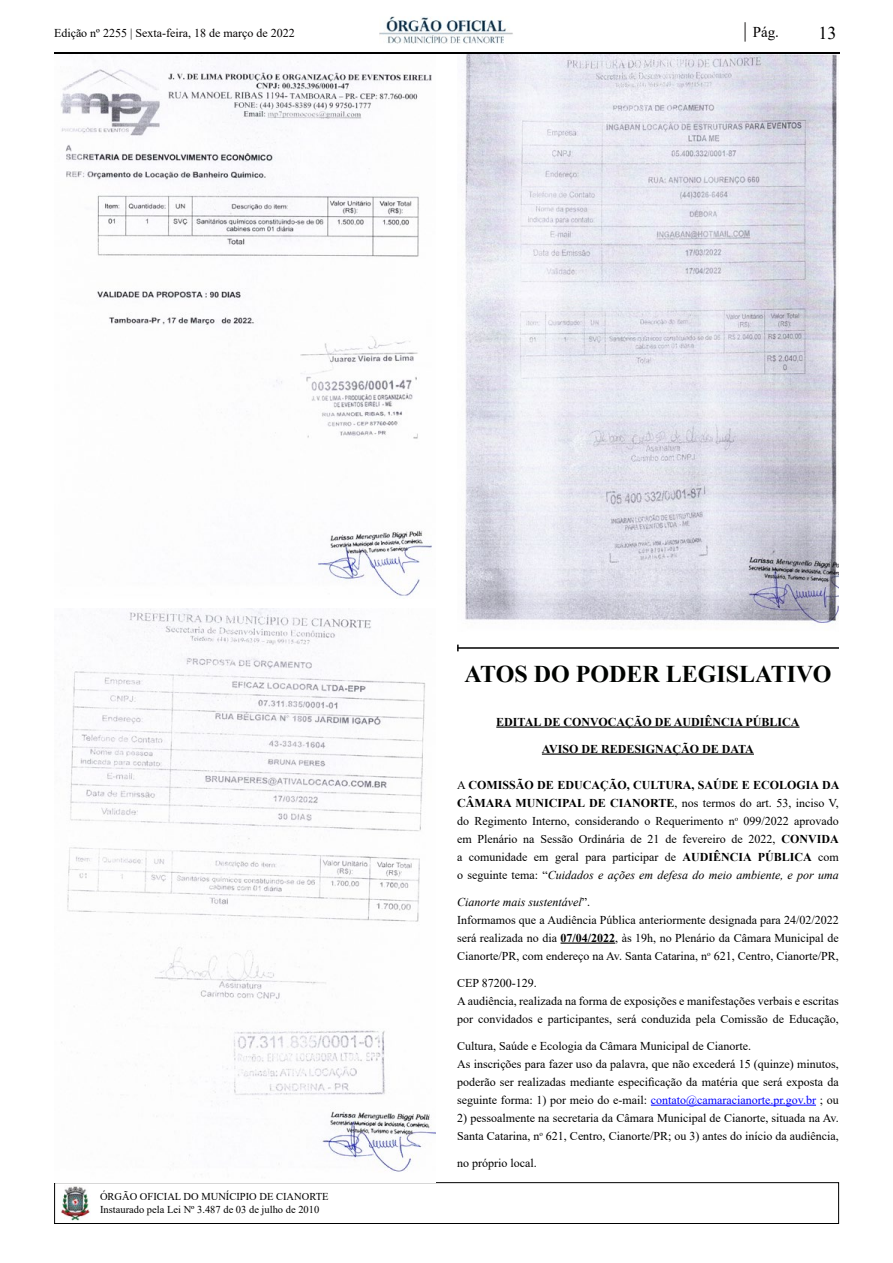
<style>
.page{position:relative;width:893px;height:1263px;background:#fff}
.page>*{position:absolute;margin:0;border:0;box-sizing:border-box;transform-origin:0 0}
.t1{font:700 24px "Times New Roman";color:#000300}
.t2{font:18px "Times New Roman";color:#000}
.t3{font:15px "Times New Roman";color:#040000}
.t4{font:12px/18px "Times New Roman";color:#000}
.t5{font:700 12px "Times New Roman";color:#000}
.t6{font:12px "Times New Roman";color:#040000}
.t7{font:10.5px/12.6px "Times New Roman";color:#000}
.s1{color:#000}
.s2{font-size:21px}
.s3{font-weight:700}
.s4{font-style:italic}
.s5{color:#00f}
</style>
<div class="page">
<img style="left:379px;top:17px;width:134px;height:27px">
<div style="left:54px;top:1182px;width:785px;height:42px;border:1px solid #000"></div>
<img style="left:61px;top:1186px;width:29px;height:34px">
<hr style="left:54px;top:52px;width:785px;height:2px;background:#000">
<img style="left:60px;top:54px;width:372px;height:542px">
<img style="left:61px;top:608px;width:375px;height:564px">
<img style="left:464px;top:54px;width:375px;height:569px">
<hr style="left:458px;top:647px;width:381px;height:2px;background:#000">
<svg style="left:457px;top:645px;width:2px;height:6px"></svg>
<hr style="left:496px;top:726px;width:304px;height:2px;background:#000">
<hr style="left:542px;top:753px;width:212px;height:2px;background:#000">
<hr style="left:560px;top:942px;width:55px;height:2px;background:#000">
<hr style="left:651px;top:1105px;width:165px;height:1px;background:#00f">
<p class="t6" style="left:54px;top:25px;width:242px"><span class="s1">Edição nº</span> 2255 | Sexta-feira, 18 de março de 2022</p>
<p class="t3" style="left:743px;top:22px;width:37px"><span class="s2">|</span> Pág.</p>
<h2 class="t2" style="left:818px;top:20px;width:19px">13</h2>
<p class="t7" style="left:100px;top:1190px;width:230px">ÓRGÃO OFICIAL DO MUNÍCIPIO DE CIANORTE<br>Instaurado pela Lei Nº 3.487 de 03 de julho de 2010</p>
<h1 class="t1" style="left:465px;top:657px;width:368px">ATOS DO PODER LEGISLATIVO</h1>
<p class="t5" style="left:496px;top:713px;width:305px">EDITAL DE CONVOCAÇÃO DE AUDIÊNCIA PÚBLICA</p>
<p class="t5" style="left:542px;top:740px;width:214px">AVISO DE REDESIGNAÇÃO DE DATA</p>
<p class="t4" style="left:457px;top:775px;width:384px;text-align:justify">A <span class="s3">COMISSÃO DE EDUCAÇÃO, CULTURA, SAÚDE E ECOLOGIA DA CÂMARA MUNICIPAL DE CIANORTE</span>, nos termos do art. 53, inciso V, do Regimento Interno, considerando o Requerimento n<sup>o</sup> 099/2022 aprovado em Plenário na Sessão Ordinária de 21 de fevereiro de 2022, <span class="s3">CONVIDA </span>a comunidade em geral para participar de <span class="s3">AUDIÊNCIA PÚBLICA</span> com o seguinte tema: “<span class="s4">Cuidados e ações em defesa do meio ambiente, e por uma</span></p>
<p class="t4" style="left:457px;top:892px;width:383px"><span class="s4">Cianorte mais sustentável</span>”.<br>Informamos que a Audiência Pública anteriormente designada para 24/02/2022 será realizada no dia <span class="s3">07/04/2022</span>, às 19h, no Plenário da Câmara Municipal de Cianorte/PR, com endereço na Av. Santa Catarina, n<sup>o</sup> 621, Centro, Cianorte/PR,</p>
<p class="t4" style="left:457px;top:973px;width:383px">CEP 87200-129.<br>A audiência, realizada na forma de exposições e manifestações verbais e escritas por convidados e participantes, será conduzida pela Comissão de Educação,</p>
<p class="t4" style="left:457px;top:1036px;width:383px">Cultura, Saúde e Ecologia da Câmara Municipal de Cianorte.<br>As inscrições para fazer uso da palavra, que não excederá 15 (quinze) minutos, poderão ser realizadas mediante especificação da matéria que será exposta da seguinte forma: 1) por meio do e-mail: <span class="s5">contato@camaracianorte.pr.gov.br</span> ; ou</p>
<p class="t4" style="left:457px;top:1108px;width:383px">2) pessoalmente na secretaria da Câmara Municipal de Cianorte, situada na Av.<br>Santa Catarina, n<sup>o</sup> 621, Centro, Cianorte/PR; ou 3) antes do início da audiência,</p>
<p class="t4" style="left:457px;top:1153px;width:81px">no próprio local.</p>
</div>
